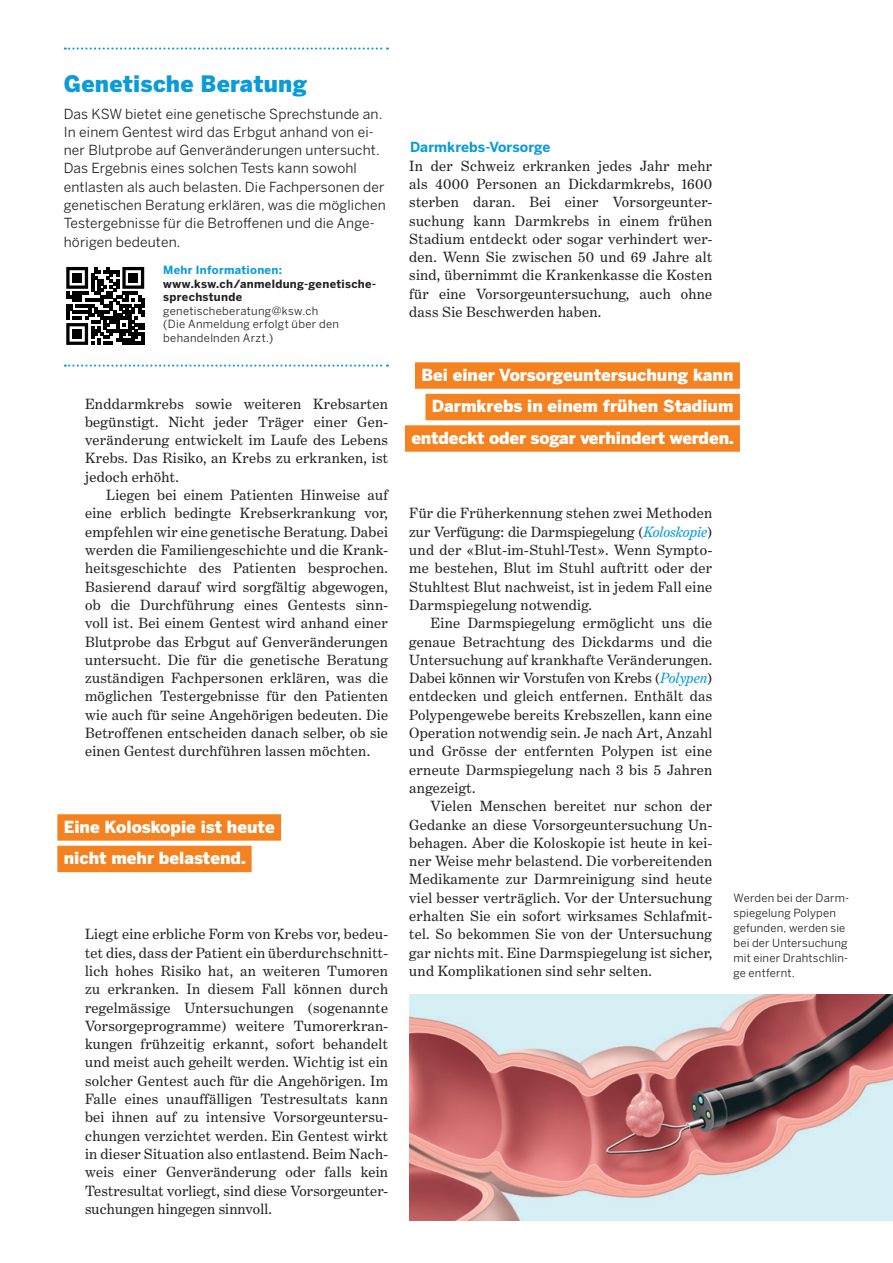
<style>
.page{position:relative;width:893px;height:1263px;background:#fff}
.page>*{position:absolute;margin:0;border:0;box-sizing:border-box;transform-origin:0 0}
.Zwischentitel__9_Pt{font:900 22.5px "Benton Sans";letter-spacing:.01em;color:#0a9bd9}
.Quote__11_Pt{font:900 16.5px "Benton Sans";color:#fff}
._15_Fliesstext_Block{font:15px/18.3px "Benton Modern";letter-spacing:.02em;color:#231f20;text-align:justify}
.Zwischentitel__9_Pt-2{font:13.8px/18.3px "Benton Sans";letter-spacing:.01em;color:#231f20}
._13_Fliesstext_Titel{font:700 13.8px "Benton Sans";letter-spacing:.005em;color:#0a9bd9}
._33_Marginal{font:11.25px/15px "Benton Sans";letter-spacing:.02em;color:#231f20}
._33_Marginal-2{font:700 11.25px/13.5px "Benton Sans";letter-spacing:.025em;color:#231f20}
._33_Marginal-3{font:700 11.25px "Benton Sans";letter-spacing:.025em;color:#0a9bd9}
.s1{font-style:italic;color:#0a9bd9}
</style>
<div class="page">
<svg style="left:66px;top:267px;width:78px;height:78px"></svg>
<div style="left:73px;top:273px;width:9px;height:10px;background:#000"></div>
<div style="left:129px;top:273px;width:9px;height:10px;background:#000"></div>
<div style="left:73px;top:329px;width:9px;height:10px;background:#000"></div>
<div style="left:57px;top:814px;width:224px;height:27px;background:#f58220"></div>
<div style="left:57px;top:846px;width:195px;height:26px;background:#f58220"></div>
<img style="left:409px;top:994px;width:484px;height:226px">
<div style="left:415px;top:362px;width:325px;height:27px;background:#f58220"></div>
<div style="left:425px;top:394px;width:315px;height:26px;background:#f58220"></div>
<div style="left:405px;top:425px;width:335px;height:27px;background:#f58220"></div>
<svg style="left:65px;top:47px;width:323px;height:3px"></svg>
<svg style="left:65px;top:365px;width:323px;height:2px"></svg>
<p class="Zwischentitel__9_Pt" style="left:64px;top:69px;width:245px">Genetische Beratung</p>
<p class="Zwischentitel__9_Pt-2" style="left:64px;top:104px;width:323px">Das KSW bietet eine genetische Sprechstunde an.<br>In einem Gentest wird das Erbgut anhand von ei&shy;ner Blutprobe auf Genveränderungen untersucht.<br>Das Ergebnis eines solchen Tests kann sowohl entlasten als auch belasten. Die Fachpersonen der genetischen Beratung erklären, was die möglichen Testergebnisse für die Betroffenen und die Ange&shy;hörigen bedeuten.</p>
<p class="_33_Marginal-3" style="left:163px;top:263px;width:120px">Mehr Informationen:</p>
<p class="_33_Marginal-2" style="left:163px;top:277px;width:214px">www.ksw.ch/anmeldung-genetische&shy;sprechstunde</p>
<p class="_33_Marginal" style="left:163px;top:303px;width:157px">genetischeberatung@ksw.ch</p>
<p class="_33_Marginal" style="left:163px;top:317px;width:177px;line-height:13.5px">(Die Anmeldung erfolgt über den behandelnden Arzt.)</p>
<p class="_15_Fliesstext_Block" style="left:85px;top:394px;width:304px">Enddarmkrebs sowie weiteren Krebsarten begünstigt. Nicht jeder Träger einer Gen&shy;veränderung entwickelt im Laufe des Lebens Krebs. Das Risiko, an Krebs zu erkranken, ist jedoch erhöht.</p>
<p class="_15_Fliesstext_Block" style="left:85px;top:486px;width:304px;text-indent:21px">Liegen bei einem Patienten Hinweise auf eine erblich bedingte Krebserkrankung vor, empfehlen wir eine genetische Beratung. Dabei werden die Familiengeschichte und die Krank&shy;heitsgeschichte des Patienten besprochen.<br>Basierend darauf wird sorgfältig abgewogen, ob die Durchführung eines Gentests sinn&shy;voll ist. Bei einem Gentest wird anhand einer Blutprobe das Erbgut auf Genveränderungen untersucht. Die für die genetische Beratung zuständigen Fachpersonen erklären, was die möglichen Testergebnisse für den Patienten wie auch für seine Angehörigen bedeuten. Die Betroffenen entscheiden danach selber, ob sie einen Gentest durchführen lassen möchten.</p>
<p class="Quote__11_Pt" style="left:64px;top:816px;width:212px">Eine Koloskopie ist heute</p>
<p class="Quote__11_Pt" style="left:64px;top:847px;width:183px">nicht mehr belastend.</p>
<p class="_15_Fliesstext_Block" style="left:85px;top:925px;width:304px">Liegt eine erbliche Form von Krebs vor, bedeu&shy;tet dies, dass der Patient ein überdurchschnitt&shy;lich hohes Risiko hat, an weiteren Tumoren zu erkranken. In diesem Fall können durch regelmässige Untersuchungen (sogenannte Vorsorgeprogramme) weitere Tumorerkran&shy;kungen frühzeitig erkannt, sofort behandelt und meist auch geheilt werden. Wichtig ist ein solcher Gentest auch für die Angehörigen. Im Falle eines unauffälligen Testresultats kann bei ihnen auf zu intensive Vorsorgeuntersu&shy;chungen verzichtet werden. Ein Gentest wirkt in dieser Situation also entlastend. Beim Nach&shy;weis einer Genveränderung oder falls kein Testresultat vorliegt, sind diese Vorsorgeunter&shy;suchungen hingegen sinnvoll.</p>
<p class="_13_Fliesstext_Titel" style="left:410px;top:139px;width:142px">Darmkrebs-Vorsorge</p>
<p class="_15_Fliesstext_Block" style="left:409px;top:156px;width:304px">In der Schweiz erkranken jedes Jahr mehr als 4000 Personen an Dickdarmkrebs, 1600 sterben daran. Bei einer Vorsorgeunter&shy;suchung kann Darmkrebs in einem frühen Stadium entdeckt oder sogar verhindert wer&shy;den. Wenn Sie zwischen 50 und 69 Jahre alt sind, übernimmt die Krankenkasse die Kosten für eine Vorsorgeuntersuchung, auch ohne dass Sie Beschwerden haben.</p>
<p class="Quote__11_Pt" style="left:421px;top:364px;width:314px">Bei einer Vorsorgeuntersuchung kann</p>
<p class="Quote__11_Pt" style="left:432px;top:395px;width:303px">Darmkrebs in einem frühen Stadium</p>
<p class="Quote__11_Pt" style="left:411px;top:427px;width:324px">entdeckt oder sogar verhindert werden.</p>
<p class="_15_Fliesstext_Block" style="left:409px;top:504px;width:304px">Für die Früherkennung stehen zwei Methoden zur Verfügung: die Darmspiegelung (<span class="s1">Koloskopie</span>) und der «Blut-im-Stuhl-Test». Wenn Sympto&shy;me bestehen, Blut im Stuhl auftritt oder der Stuhltest Blut nachweist, ist in jedem Fall eine Darmspiegelung notwendig.</p>
<p class="_15_Fliesstext_Block" style="left:409px;top:614px;width:304px;text-indent:21px">Eine Darmspiegelung ermöglicht uns die genaue Betrachtung des Dickdarms und die Untersuchung auf krankhafte Veränderungen.<br>Dabei können wir Vorstufen von Krebs (<span class="s1">Polypen</span>) entdecken und gleich entfernen. Enthält das Polypengewebe bereits Krebszellen, kann eine Operation notwendig sein. Je nach Art, Anzahl und Grösse der entfernten Polypen ist eine erneute Darmspiegelung nach 3 bis 5 Jahren angezeigt.</p>
<p class="_15_Fliesstext_Block" style="left:409px;top:797px;width:304px;text-indent:21px">Vielen Menschen bereitet nur schon der Gedanke an diese Vorsorgeuntersuchung Un&shy;behagen. Aber die Koloskopie ist heute in kei&shy;ner Weise mehr belastend. Die vorbereitenden Medikamente zur Darmreinigung sind heute viel besser verträglich. Vor der Untersuchung erhalten Sie ein sofort wirksames Schlafmit&shy;tel. So bekommen Sie von der Untersuchung gar nichts mit. Eine Darmspiegelung ist sicher, und Komplikationen sind sehr selten.</p>
<p class="_33_Marginal" style="left:733px;top:890px;width:117px">Werden bei der Darm&shy;spiegelung Polypen gefunden, werden sie bei der Untersuchung mit einer Drahtschlin&shy;ge entfernt.</p>
</div>
